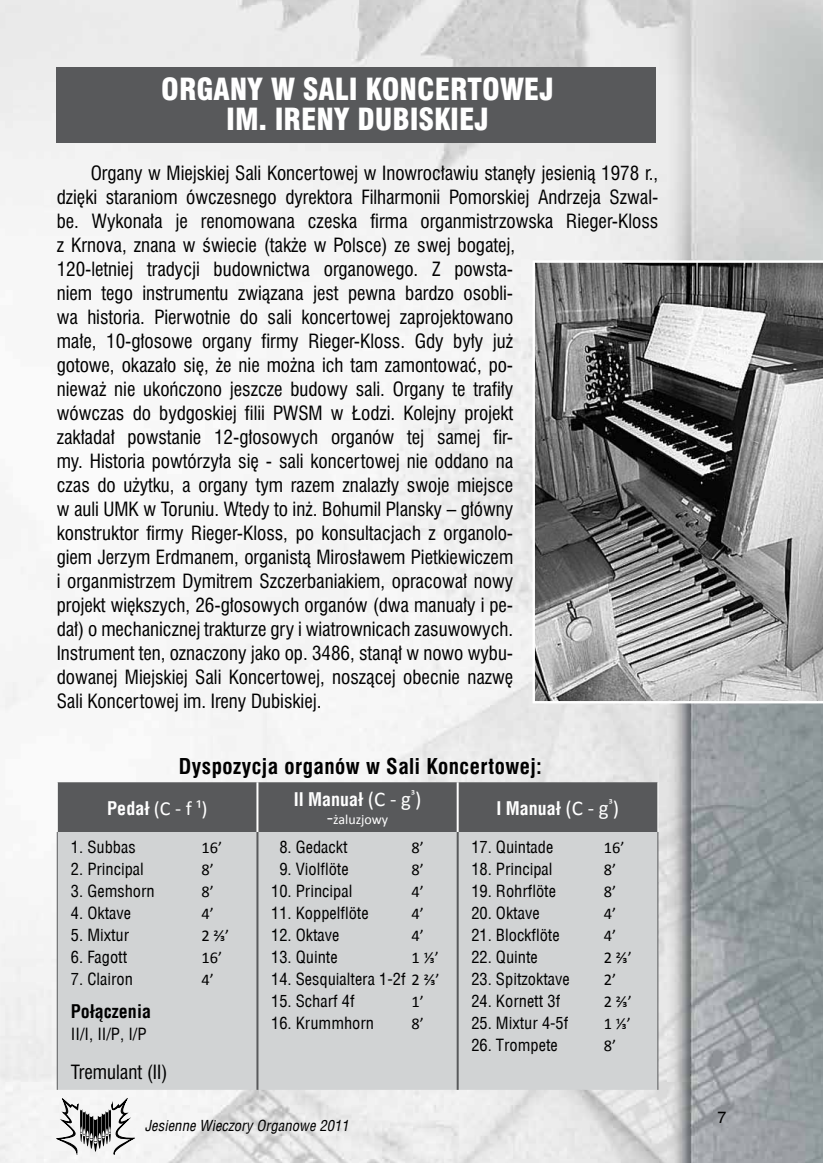
<style>
.page{position:relative;width:823px;height:1163px;background:#fff}
.page>*{position:absolute;margin:0;border:0;box-sizing:border-box;transform-origin:0 0}
.t1{font:28px/30.8px "Swis 721 Blk Cn PL";color:#fff}
.t2{font:700 20px "Swis 721 Cn PL";letter-spacing:.025em;color:#000}
.t3{font:20px "Calibri";color:#fff}
.t4{font:18px/24px "Swis 721 Cn PL";color:#000}
.t5{font:700 18px "Switzerland Condensed";color:#fff}
.t6{font:700 18px "Switzerland Condensed";color:#000}
.t7{font:16.4px "Switzerland Condensed";color:#000}
.t8{font:16.4px "Calibri";color:#000}
.t9{font:16px "Switzerland";color:#000}
.t10{font:italic 14.8px "Switzerland Condensed";color:#000}
.t11{font:14px "Calibri";color:#fff}
.s1{font-family:"Switzerland Condensed";font-weight:700;font-size:18px}
.s2{font-family:"Calibri";font-weight:400;font-size:21px}
.s3{font-size:21px}
.s4{font-family:"Calibri"}
</style>
<div class="page">
<img style="left:0;top:0;width:822px;height:1162px">
<svg style="left:57px;top:1098px;width:77px;height:55px"></svg>
<div style="left:56px;top:68px;width:599px;height:75px;background:#58595b"></div>
<svg style="left:0;top:669px;width:1px;height:454px"></svg>
<svg style="left:532px;top:260px;width:290px;height:443px;background:#858585"></svg>
<div style="left:58px;top:782px;width:599px;height:49px;background:#58595b"></div>
<div style="left:58px;top:831px;width:599px;height:258px;background:#d1d3d4"></div>
<hr style="left:57px;top:782px;width:1px;height:49px;background:#fff">
<hr style="left:657px;top:782px;width:1px;height:49px;background:#fff">
<hr style="left:256px;top:782px;width:2px;height:49px;background:#fff">
<hr style="left:456px;top:782px;width:2px;height:49px;background:#fff">
<hr style="left:57px;top:831px;width:1px;height:258px;background:#58595b">
<hr style="left:657px;top:831px;width:1px;height:258px;background:#58595b">
<hr style="left:256px;top:831px;width:2px;height:258px;background:#58595b">
<hr style="left:456px;top:831px;width:2px;height:258px;background:#58595b">
<h1 class="t1" style="left:161px;top:73px;width:36px">ORGANY</h1>
<h1 class="t1" style="left:226px;top:73px;width:329px;text-indent:45px">W SALI KONCERTOWEJ<br>IM. IRENY</h1>
<h1 class="t1" style="left:357px;top:104px;width:33px">DUBISKIEJ</h1>
<p class="t4" style="left:57px;top:161px;width:602px;text-indent:34px">Organy w Miejskiej Sali Koncertowej w Inowrocławiu stanęły jesienią 1978 r., dzięki staraniom ówczesnego dyrektora Filharmonii Pomorskiej Andrzeja Szwal&shy;be. Wykonała je renomowana czeska firma organmistrzowska Rieger-Kloss z Krnova, znana w świecie (także w Polsce) ze swej bogatej,<br>120-letniej tradycji budownictwa organowego. Z powsta-<br>niem tego instrumentu związana jest pewna bardzo osobli-<br>wa historia. Pierwotnie do sali koncertowej zaprojektowano<br>małe, 10-głosowe organy firmy Rieger-Kloss. Gdy były już<br>gotowe, okazało się, że nie można ich tam zamontować, po-<br>nieważ nie ukończono jeszcze budowy sali. Organy te trafiły<br>wówczas do bydgoskiej filii PWSM w Łodzi. Kolejny projekt<br>zakładał powstanie 12-głosowych organów tej samej fir-<br>my. Historia powtórzyła się - sali koncertowej nie oddano na<br>czas do użytku, a organy tym razem znalazły swoje miejsce<br>w auli UMK w Toruniu. Wtedy to inż. Bohumil Plansky – główny<br>konstruktor firmy Rieger-Kloss, po konsultacjach z organolo-<br>giem Jerzym Erdmanem, organistą Mirosławem Pietkiewiczem<br>i organmistrzem Dymitrem Szczerbaniakiem, opracował nowy<br>projekt większych, 26-głosowych organów (dwa manuały i pe-<br>dał) o mechanicznej trakturze gry i wiatrownicach zasuwowych.<br>Instrument ten, oznaczony jako op. 3486, stanął w nowo wybu-<br>dowanej Miejskiej Sali Koncertowej, noszącej obecnie nazwę<br>Sali Koncertowej im. Ireny Dubiskiej.</p>
<p class="t2" style="left:179px;top:753px;width:364px">Dyspozycja organów w Sali Koncertowej:</p>
<p class="t3" style="left:107px;top:795px;width:102px"><span class="s1">Pedał</span> (C - f ¹)</p>
<p class="t5" style="left:293px;top:788px;width:129px">II Manuał <span class="s2">(C - g</span><sup>³</sup><span class="s2">)</span></p>
<p class="t11" style="left:326px;top:810px;width:63px"><span class="s3">-</span>żaluzjowy</p>
<p class="t5" style="left:496px;top:797px;width:124px">I Manuał <span class="s2">(C - g</span><sup>³</sup><span class="s2">)</span></p>
<p class="t7" style="left:71px;top:837px;width:66px">1. Subbas</p>
<p class="t8" style="left:201px;top:836px;width:22px">16’</p>
<p class="t7" style="left:71px;top:859px;width:74px">2. Principal</p>
<p class="t8" style="left:201px;top:858px;width:14px">8’</p>
<p class="t7" style="left:71px;top:881px;width:85px">3. Gemshorn</p>
<p class="t8" style="left:201px;top:880px;width:14px">8’</p>
<p class="t7" style="left:71px;top:903px;width:62px">4. Oktave</p>
<p class="t8" style="left:201px;top:902px;width:14px">4’</p>
<p class="t7" style="left:71px;top:925px;width:60px">5. Mixtur</p>
<p class="t8" style="left:201px;top:924px;width:29px">2 ⅔’</p>
<p class="t7" style="left:71px;top:947px;width:58px">6. Fagott</p>
<p class="t8" style="left:201px;top:946px;width:22px">16’</p>
<p class="t7" style="left:71px;top:969px;width:63px">7. Clairon</p>
<p class="t8" style="left:201px;top:968px;width:14px">4’</p>
<p class="t6" style="left:71px;top:1000px;width:81px">Połączenia</p>
<p class="t7" style="left:71px;top:1024px;width:77px">II/I, II/P, I/P</p>
<p class="t4" style="left:71px;top:1060px;width:98px">Tremulant (II)</p>
<p class="t7" style="left:279px;top:837px;width:70px">8. Gedackt</p>
<p class="t8" style="left:411px;top:836px;width:14px">8’</p>
<p class="t7" style="left:279px;top:859px;width:71px">9. Violflöte</p>
<p class="t8" style="left:411px;top:858px;width:14px">8’</p>
<p class="t7" style="left:271px;top:881px;width:83px">10. Principal</p>
<p class="t8" style="left:411px;top:880px;width:14px">4’</p>
<p class="t7" style="left:271px;top:903px;width:99px">11. Koppelflöte</p>
<p class="t8" style="left:411px;top:902px;width:14px">4’</p>
<p class="t7" style="left:271px;top:925px;width:70px">12. Oktave</p>
<p class="t8" style="left:411px;top:924px;width:14px">4’</p>
<p class="t7" style="left:271px;top:947px;width:68px">13. Quinte</p>
<p class="t8" style="left:411px;top:946px;width:29px">1 ⅓’</p>
<p class="t7" style="left:271px;top:969px;width:170px">14. Sesquialtera 1-2f <span class="s4">2 ⅔’</span></p>
<p class="t7" style="left:271px;top:991px;width:85px">15. Scharf 4f</p>
<p class="t8" style="left:411px;top:990px;width:14px">1’</p>
<p class="t7" style="left:271px;top:1013px;width:104px">16. Krummhorn</p>
<p class="t8" style="left:411px;top:1012px;width:14px">8’</p>
<p class="t10" style="left:145px;top:1116px;width:206px">Jesienne Wieczory Organowe 2011</p>
<p class="t7" style="left:471px;top:837px;width:83px">17. Quintade</p>
<p class="t8" style="left:603px;top:836px;width:22px">16’</p>
<p class="t7" style="left:471px;top:859px;width:83px">18. Principal</p>
<p class="t8" style="left:603px;top:858px;width:14px">8’</p>
<p class="t7" style="left:471px;top:881px;width:86px">19. Rohrflöte</p>
<p class="t8" style="left:603px;top:880px;width:14px">8’</p>
<p class="t7" style="left:471px;top:903px;width:70px">20. Oktave</p>
<p class="t8" style="left:603px;top:902px;width:14px">4’</p>
<p class="t7" style="left:471px;top:925px;width:90px">21. Blockflöte</p>
<p class="t8" style="left:603px;top:924px;width:14px">4’</p>
<p class="t7" style="left:471px;top:947px;width:68px">22. Quinte</p>
<p class="t8" style="left:603px;top:946px;width:29px">2 ⅔’</p>
<p class="t7" style="left:471px;top:969px;width:100px">23. Spitzoktave</p>
<p class="t8" style="left:603px;top:968px;width:14px">2’</p>
<p class="t7" style="left:471px;top:991px;width:90px">24. Kornett 3f</p>
<p class="t8" style="left:603px;top:990px;width:29px">2 ⅔’</p>
<p class="t7" style="left:471px;top:1013px;width:98px">25. Mixtur 4-5f</p>
<p class="t8" style="left:603px;top:1012px;width:29px">1 ⅓’</p>
<p class="t7" style="left:471px;top:1035px;width:88px">26. Trompete</p>
<p class="t8" style="left:603px;top:1034px;width:14px">8’</p>
<p class="t9" style="left:717px;top:1107px;width:10px">7</p>
</div>
